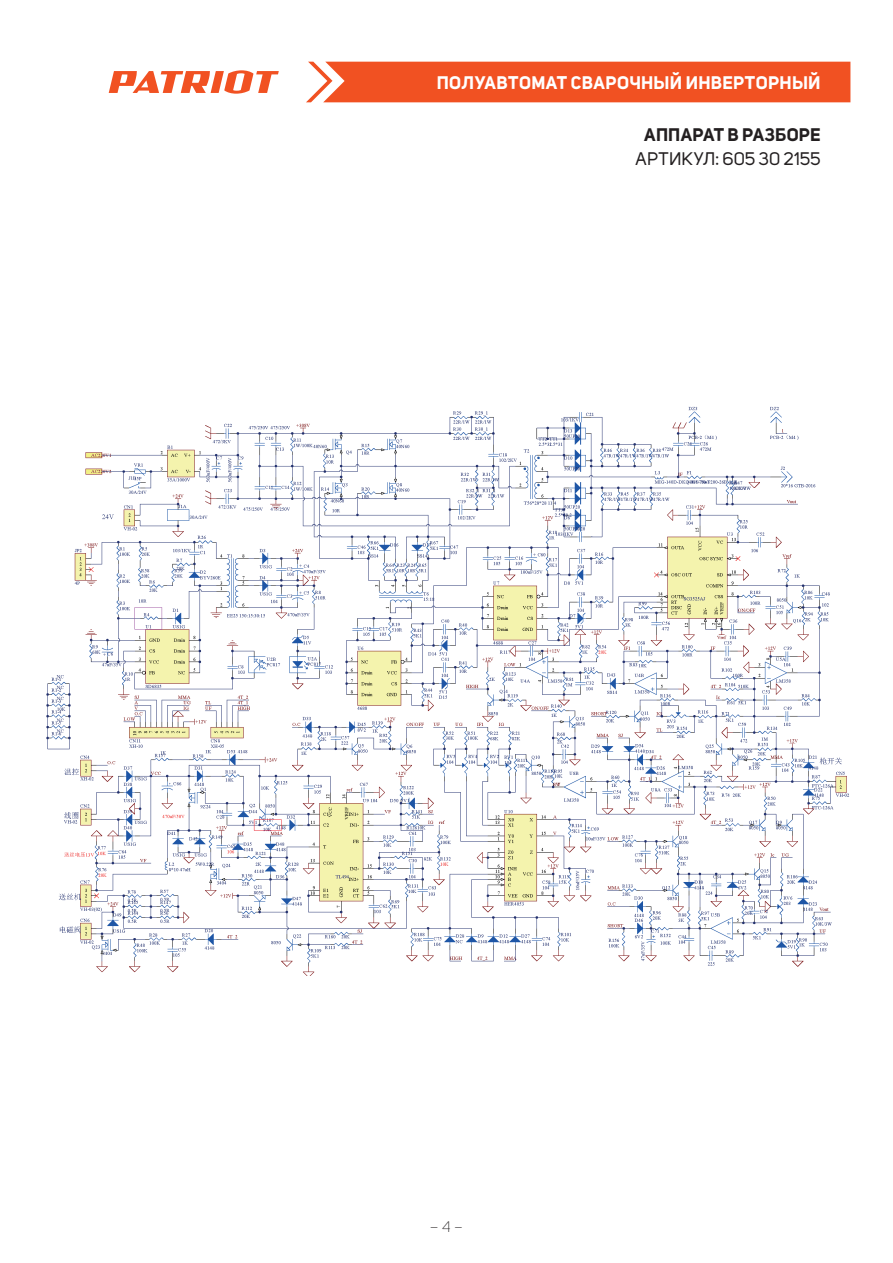
<style>
.page{position:relative;width:893px;height:1263px;background:#fff}
.page>*{position:absolute;margin:0;border:0;box-sizing:border-box;transform-origin:0 0}
.t1{font:700 18px "Uni Sans";letter-spacing:.02em;color:#fff}
.t2{font:18px "Uni Sans";color:#231f20}
.t3{font:700 18px "Uni Sans";letter-spacing:.01em;color:#231f20}
.t4{font:300 15px "Uni Sans";color:#231f20}
</style>
<div class="page">
<div style="left:306px;top:62px;width:544px;height:40px;background:#f15122"></div>
<svg style="left:109px;top:70px;width:170px;height:24px"></svg>
<img style="left:46px;top:406px;width:803px;height:569px">
<p class="t1" style="left:437px;top:72px;width:385px">ПОЛУАВТОМАТ СВАРОЧНЫЙ ИНВЕРТОРНЫЙ</p>
<p class="t3" style="left:644px;top:123px;width:178px">АППАРАТ В РАЗБОРЕ</p>
<p class="t2" style="left:635px;top:148px;width:187px">АРТИКУЛ: 605 30 2155</p>
<p class="t4" style="left:430px;top:1218px;width:35px">– 4 –</p>
</div>
